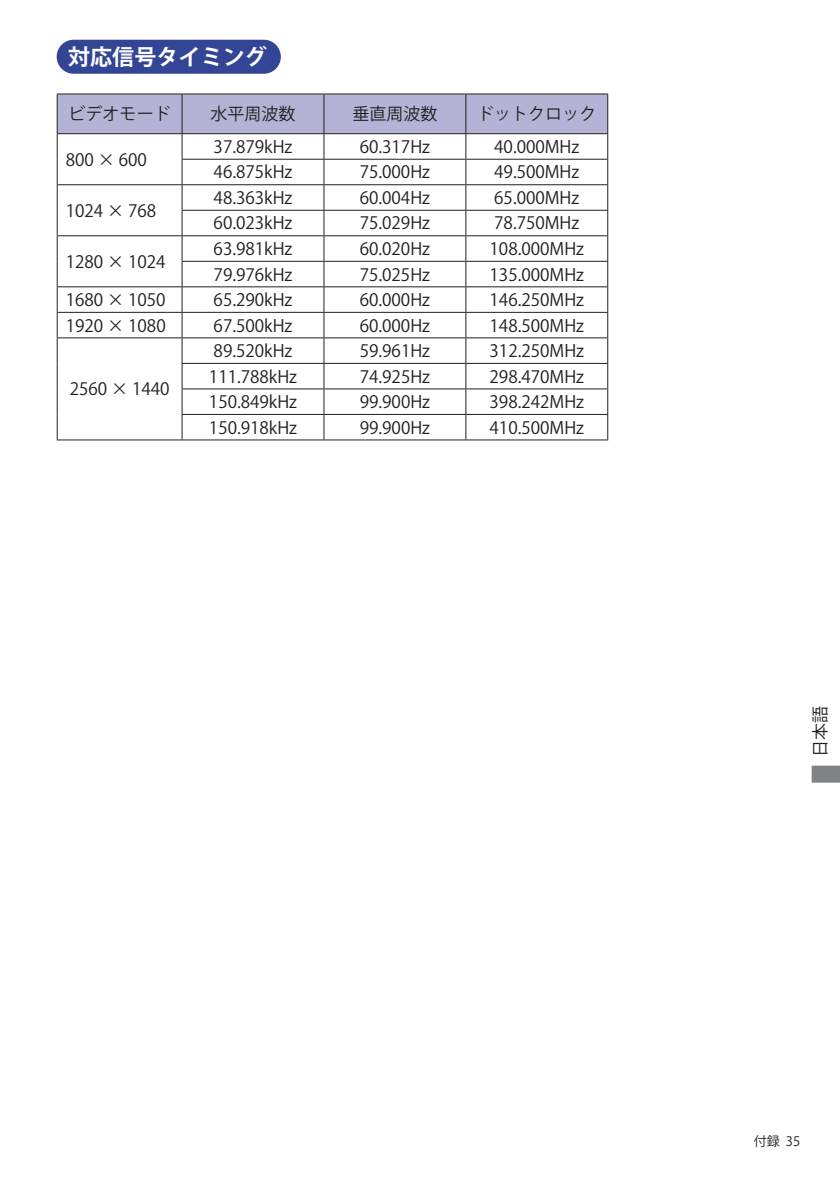
<style>
.page{position:relative;width:840px;height:1191px;background:#fff}
.page>*{position:absolute;margin:0;border:0;box-sizing:border-box;transform-origin:0 0}
.t1{font:700 22px "Koz Go Pro";letter-spacing:.005em;color:#fff}
.t2{font:17px "Koz Go Pro";color:#231f20}
.t3{font:13px "Koz Go Pro";color:#231f20}
</style>
<div class="page">
<svg style="left:811px;top:765px;width:28px;height:17px"></svg>
<div style="left:58px;top:41px;width:222px;height:32px;background:#334595;border-radius:16px"></div>
<div style="left:57px;top:40px;width:224px;height:34px;border:2px solid #334595;border-radius:16px"></div>
<svg style="left:57px;top:94px;width:551px;height:345px"></svg>
<hr style="left:57px;top:439px;width:125px;height:1px;background:#231f20">
<hr style="left:182px;top:439px;width:142px;height:1px;background:#231f20">
<hr style="left:324px;top:439px;width:141px;height:1px;background:#231f20">
<hr style="left:465px;top:439px;width:143px;height:1px;background:#231f20">
<p class="t1" style="left:68px;top:43px;width:200px">対応信号タイミング</p>
<p class="t2" style="left:69px;top:103px;width:103px">ビデオモード</p>
<p class="t2" style="left:210px;top:103px;width:86px">水平周波数</p>
<p class="t2" style="left:352px;top:103px;width:86px">垂直周波数</p>
<p class="t2" style="left:477px;top:103px;width:120px">ドットクロック</p>
<p class="t2" style="left:66px;top:148px;width:83px">800 × 600</p>
<p class="t2" style="left:213px;top:136px;width:80px">37.879kHz</p>
<p class="t2" style="left:359px;top:136px;width:72px">60.317Hz</p>
<p class="t2" style="left:494px;top:136px;width:86px">40.000MHz</p>
<p class="t2" style="left:213px;top:161px;width:80px">46.875kHz</p>
<p class="t2" style="left:359px;top:161px;width:72px">75.000Hz</p>
<p class="t2" style="left:494px;top:161px;width:86px">49.500MHz</p>
<p class="t2" style="left:66px;top:199px;width:92px">1024 × 768</p>
<p class="t2" style="left:66px;top:250px;width:101px">1280 × 1024</p>
<p class="t2" style="left:213px;top:187px;width:80px">48.363kHz</p>
<p class="t2" style="left:359px;top:187px;width:72px">60.004Hz</p>
<p class="t2" style="left:494px;top:187px;width:86px">65.000MHz</p>
<p class="t2" style="left:213px;top:212px;width:80px">60.023kHz</p>
<p class="t2" style="left:359px;top:212px;width:72px">75.029Hz</p>
<p class="t2" style="left:494px;top:212px;width:86px">78.750MHz</p>
<p class="t2" style="left:213px;top:238px;width:80px">63.981kHz</p>
<p class="t2" style="left:359px;top:238px;width:72px">60.020Hz</p>
<p class="t2" style="left:489px;top:238px;width:96px">108.000MHz</p>
<p class="t2" style="left:213px;top:263px;width:80px">79.976kHz</p>
<p class="t2" style="left:359px;top:263px;width:72px">75.025Hz</p>
<p class="t2" style="left:489px;top:263px;width:96px">135.000MHz</p>
<p class="t2" style="left:66px;top:289px;width:101px">1680 × 1050</p>
<p class="t2" style="left:213px;top:289px;width:80px">65.290kHz</p>
<p class="t2" style="left:359px;top:289px;width:72px">60.000Hz</p>
<p class="t2" style="left:489px;top:289px;width:96px">146.250MHz</p>
<p class="t2" style="left:66px;top:314px;width:101px">1920 × 1080</p>
<p class="t2" style="left:213px;top:314px;width:80px">67.500kHz</p>
<p class="t2" style="left:359px;top:314px;width:72px">60.000Hz</p>
<p class="t2" style="left:489px;top:314px;width:96px">148.500MHz</p>
<p class="t2" style="left:70px;top:378px;width:101px">2560 × 1440</p>
<p class="t2" style="left:213px;top:340px;width:80px">89.520kHz</p>
<p class="t2" style="left:359px;top:340px;width:72px">59.961Hz</p>
<p class="t2" style="left:489px;top:340px;width:96px">312.250MHz</p>
<p class="t2" style="left:209px;top:365px;width:90px">111.788kHz</p>
<p class="t2" style="left:359px;top:365px;width:72px">74.925Hz</p>
<p class="t2" style="left:489px;top:365px;width:96px">298.470MHz</p>
<p class="t2" style="left:209px;top:391px;width:90px">150.849kHz</p>
<p class="t2" style="left:359px;top:391px;width:72px">99.900Hz</p>
<p class="t2" style="left:489px;top:391px;width:96px">398.242MHz</p>
<p class="t2" style="left:209px;top:416px;width:90px">150.918kHz</p>
<p class="t2" style="left:359px;top:416px;width:72px">99.900Hz</p>
<p class="t2" style="left:489px;top:416px;width:96px">410.500MHz</p>
<p class="t2" style="left:808px;top:757px;width:52px;rotate:-90deg">日本語</p>
<p class="t3" style="left:753px;top:1132px;width:48px">付録 35</p>
</div>
